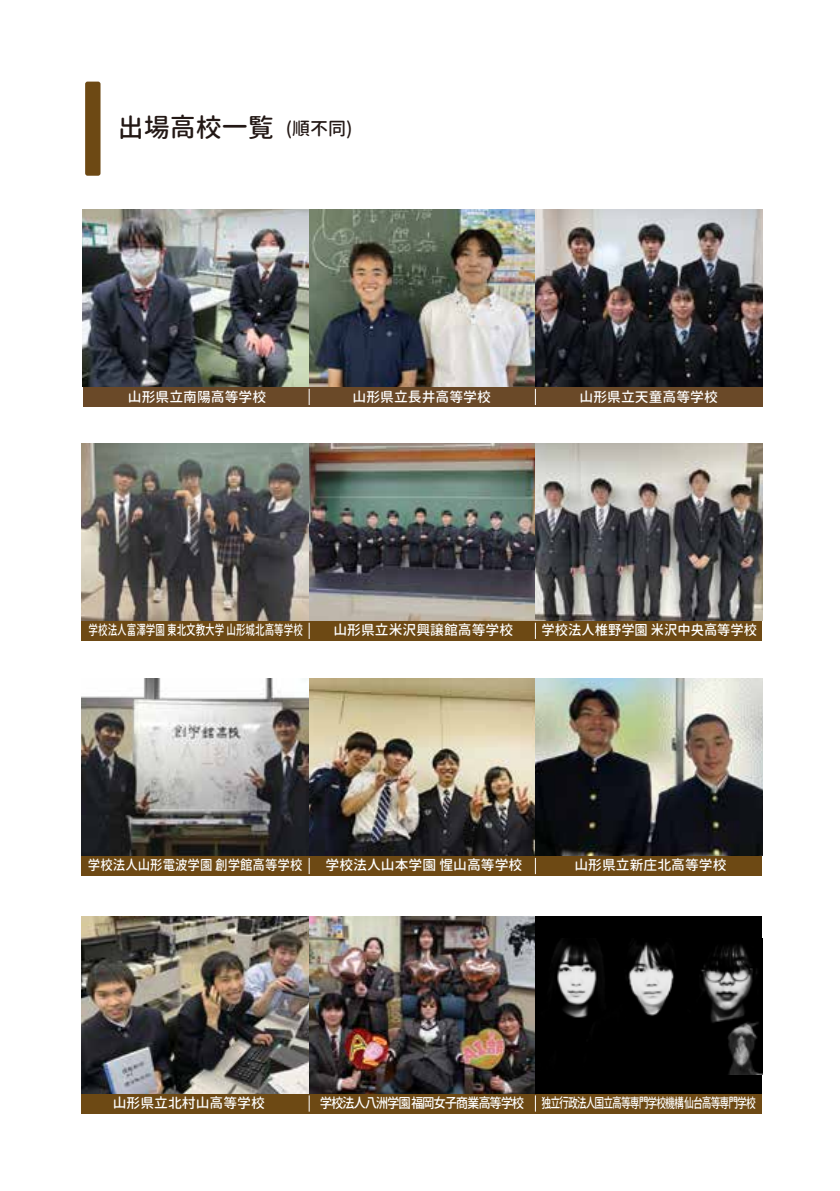
<style>
.page{position:relative;width:840px;height:1191px;background:#fff}
.page>*{position:absolute;margin:0;border:0;box-sizing:border-box;transform-origin:0 0}
.t1{font:26px "Gen Jyuu Gothic P Medium";color:#231815}
.t2{font:13.8px "Gen Jyuu Gothic P Medium";color:#fff}
.t3{font:13.8px "Gen Jyuu Gothic P Medium";letter-spacing:-.1em;color:#fff;scale:.9 1}
.t4{font:13.8px "Gen Jyuu Gothic P Medium";color:#fff;scale:.69 1}
.t5{font:13.8px "Gen Jyuu Gothic P Medium";color:#fff;scale:.9 1}
.t6{font:13.8px "Gen Jyuu Gothic P Medium";color:#fff;scale:.96 1}
.s1{font-size:18px}
</style>
<div class="page">
<img style="left:82px;top:209px;width:679px;height:177px">
<img style="left:82px;top:443px;width:679px;height:177px">
<div style="left:83px;top:387px;width:679px;height:19px;background:#6a4928"></div>
<div style="left:81px;top:621px;width:680px;height:19px;background:#6d4914"></div>
<svg style="left:308px;top:389px;width:1px;height:16px"></svg>
<svg style="left:534px;top:389px;width:1px;height:16px"></svg>
<svg style="left:308px;top:622px;width:1px;height:17px"></svg>
<svg style="left:534px;top:623px;width:1px;height:16px"></svg>
<img style="left:82px;top:678px;width:679px;height:178px">
<div style="left:81px;top:856px;width:680px;height:19px;background:#6d4914"></div>
<svg style="left:308px;top:858px;width:1px;height:16px"></svg>
<svg style="left:534px;top:858px;width:1px;height:16px"></svg>
<img style="left:82px;top:916px;width:453px;height:177px">
<div style="left:535px;top:916px;width:226px;height:177px;background:#000"></div>
<img style="left:553px;top:938px;width:208px;height:136px">
<div style="left:81px;top:1093px;width:680px;height:20px;background:#6d4914"></div>
<svg style="left:308px;top:1095px;width:1px;height:16px"></svg>
<svg style="left:534px;top:1095px;width:1px;height:16px"></svg>
<div style="left:85px;top:82px;width:15px;height:94px;background:#6d4914;border-radius:2px"></div>
<h1 class="t1" style="left:118px;top:109px;width:236px">出場高校一覧 <span class="s1">(順不同)</span></h1>
<p class="t2" style="left:128px;top:387px;width:140px">山形県立南陽高等学校</p>
<p class="t2" style="left:352px;top:387px;width:140px">山形県立長井高等学校</p>
<p class="t2" style="left:579px;top:387px;width:140px">山形県立天童高等学校</p>
<p class="t4" style="left:89px;top:620px;width:312px">学校法人富澤学園 東北文教大学 山形城北高等学校</p>
<p class="t2" style="left:333px;top:620px;width:181px">山形県立米沢興譲館高等学校</p>
<p class="t6" style="left:541px;top:620px;width:226px">学校法人椎野学園 米沢中央高等学校</p>
<p class="t5" style="left:88px;top:855px;width:240px">学校法人山形電波学園 創学館高等学校</p>
<p class="t2" style="left:325px;top:855px;width:198px">学校法人山本学園 惺山高等学校</p>
<p class="t2" style="left:574px;top:855px;width:154px">山形県立新庄北高等学校</p>
<p class="t2" style="left:113px;top:1092px;width:154px">山形県立北村山高等学校</p>
<p class="t3" style="left:320px;top:1092px;width:485px">学校法人八洲学園 福岡女子商業高等学校 独立行政法人国立高等専門学校機構 仙台高等専門学校</p>
</div>
